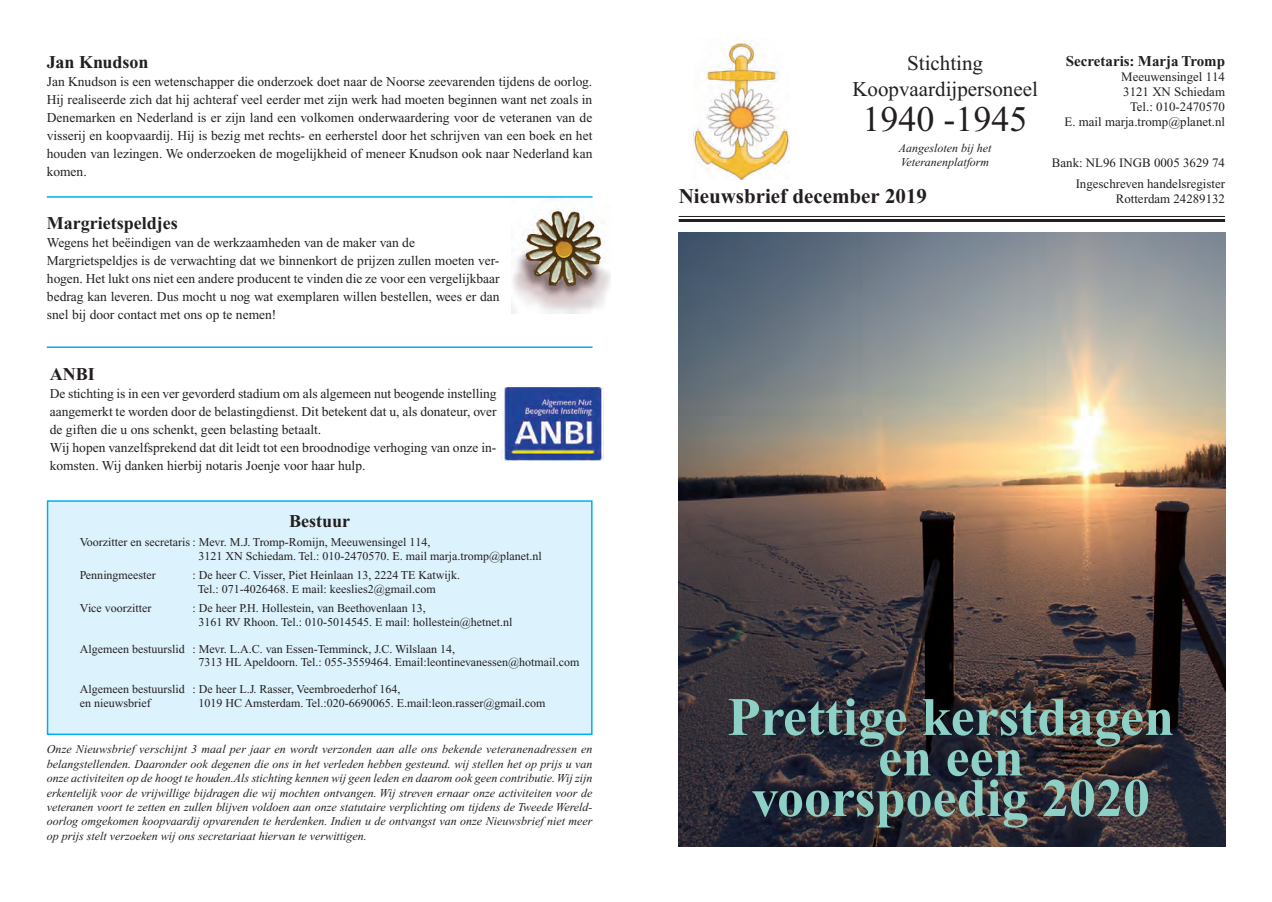
<style>
.page{position:relative;width:1272px;height:902px;background:#fff}
.page>*{position:absolute;margin:0;border:0;box-sizing:border-box;transform-origin:0 0}
.t1{font:700 54px/40.5px "Times New Roman";color:#8dd1c6;text-align:center}
.t2{font:36px "Times New Roman";color:#231f20}
.t3{font:21px/25.2px "Times New Roman";color:#231f20;text-align:center}
.t4{font:700 21px "Times New Roman";color:#231f20}
.t5{font:700 18px "Times New Roman";color:#231f20}
.t6{font:700 15px "Times New Roman";color:#231f20}
.t7{font:13.5px/18px "Times New Roman";color:#231f20}
.t8{font:12.9px/15px "Times New Roman";color:#231f20;text-align:right}
.t9{font:italic 12px/14.4px "Times New Roman";color:#231f20;text-align:justify}
.t10{font:12px/13.5px "Times New Roman";color:#231f20}
</style>
<div class="page">
<div style="left:48px;top:501px;width:543px;height:232px;background:#dcf2fc"></div>
<div style="left:47px;top:500px;width:545px;height:235px;border:2px solid #00aeef"></div>
<hr style="left:678px;top:216px;width:546px;height:1px;background:#231f20">
<hr style="left:678px;top:219px;width:546px;height:3px;background:#231f20">
<img style="left:679px;top:232px;width:546px;height:614px">
<hr style="left:47px;top:196px;width:545px;height:2px;background:#00aeef">
<hr style="left:47px;top:346px;width:545px;height:2px;background:#00aeef">
<img style="left:504px;top:388px;width:99px;height:72px">
<img style="left:511px;top:198px;width:99px;height:116px">
<img style="left:694px;top:38px;width:95px;height:142px">
<h3 class="t5" style="left:47px;top:56px;width:103px">Jan Knudson</h3>
<p class="t7" style="left:47px;top:73px;width:547px;text-align:justify">Jan Knudson is een wetenschapper die onderzoek doet naar de Noorse zeevarenden tijdens de oorlog.<br>Hij realiseerde zich dat hij achteraf veel eerder met zijn werk had moeten beginnen want net zoals in Denemarken en Nederland is er zijn land een volkomen onderwaardering voor de veteranen van de visserij en koopvaardij. Hij is bezig met rechts- en eerherstel door het schrijven van een boek en het houden van lezingen. We onderzoeken de mogelijkheid of meneer Knudson ook naar Nederland kan komen.</p>
<h3 class="t5" style="left:47px;top:217px;width:132px">Margrietspeldjes</h3>
<p class="t7" style="left:47px;top:234px;width:454px">Wegens het beëindigen van de werkzaamheden van de maker van de Margrietspeldjes is de verwachting dat we binnenkort de prijzen zullen moeten ver&shy;hogen. Het lukt ons niet een andere producent te vinden die ze voor een vergelijkbaar bedrag kan leveren. Dus mocht u nog wat exemplaren willen bestellen, wees er dan snel bij door contact met ons op te nemen!</p>
<h3 class="t5" style="left:50px;top:368px;width:46px">ANBI</h3>
<p class="t7" style="left:50px;top:385px;width:448px">De stichting is in een ver gevorderd stadium om als algemeen nut beogende instelling aangemerkt te worden door de belastingdienst. Dit betekent dat u, als donateur, over de giften die u ons schenkt, geen belasting betaalt.<br>Wij hopen vanzelfsprekend dat dit leidt tot een broodnodige verhoging van onze in&shy;komsten. Wij danken hierbij notaris Joenje voor haar hulp.</p>
<h3 class="t5" style="left:289px;top:514px;width:62px">Bestuur</h3>
<p class="t10" style="left:198px;top:536px;width:345px;text-indent:-118px">Voorzitter en secretaris : Mevr. M.J. Tromp-Romijn, Meeuwensingel 114,<br>3121 XN Schiedam. Tel.: 010-2470570. E. mail marja.tromp@planet.nl</p>
<p class="t10" style="left:80px;top:569px;width:78px">Penningmeester</p>
<p class="t10" style="left:198px;top:569px;width:264px;text-indent:-5px">: De heer C. Visser, Piet Heinlaan 13, 2224 TE Katwijk.<br>Tel.: 071-4026468. E mail: keeslies2@gmail.com</p>
<p class="t10" style="left:80px;top:602px;width:73px">Vice voorzitter</p>
<p class="t10" style="left:198px;top:602px;width:315px;text-indent:-6px">: De heer P.H. Hollestein, van Beethovenlaan 13,<br>3161 RV Rhoon. Tel.: 010-5014545. E mail: hollestein@hetnet.nl</p>
<p class="t10" style="left:198px;top:643px;width:382px;text-indent:-118px">Algemeen bestuurslid : Mevr. L.A.C. van Essen-Temminck, J.C. Wilslaan 14,<br>7313 HL Apeldoorn. Tel.: 055-3559464. Email:leontinevanessen@hotmail.com</p>
<p class="t10" style="left:80px;top:683px;width:322px">Algemeen bestuurslid : De heer L.J. Rasser, Veembroederhof 164, en nieuwsbrief</p>
<p class="t10" style="left:198px;top:697px;width:349px">1019 HC Amsterdam. Tel.:020-6690065. E.mail:leon.rasser@gmail.com</p>
<p class="t9" style="left:47px;top:743px;width:547px">Onze Nieuwsbrief verschijnt 3 maal per jaar en wordt verzonden aan alle ons bekende veteranenadressen en belangstellenden. Daaronder ook degenen die ons in het verleden hebben gesteund. wij stellen het op prijs u van onze activiteiten op de hoogt te houden.Als stichting kennen wij geen leden en daarom ook geen contributie. Wij zijn erkentelijk voor de vrijwillige bijdragen die wij mochten ontvangen. Wij streven ernaar onze activiteiten voor de veteranen voort te zetten en zullen blijven voldoen aan onze statutaire verplichting om tijdens de Tweede Wereld&shy;oorlog omgekomen koopvaardij opvarenden te herdenken. Indien u de ontvangst van onze Nieuwsbrief niet meer op prijs stelt verzoeken wij ons secretariaat hiervan te verwittigen.</p>
<h3 class="t3" style="left:852px;top:50px;width:187px">Stichting<br>Koopvaardijpersoneel</h3>
<h2 class="t2" style="left:862px;top:98px;width:166px">1940 -1945</h2>
<p class="t9" style="left:898px;top:142px;width:94px">Aangesloten bij het<br>Veteranenplatform</p>
<p class="t6" style="left:1065px;top:56px;width:160px">Secretaris: Marja Tromp</p>
<p class="t8" style="left:1064px;top:70px;width:162px">Meeuwensingel 114<br>3121 XN Schiedam<br>Tel.: 010-2470570<br>E. mail marja.tromp@planet.nl</p>
<p class="t8" style="left:1051px;top:153px;width:175px;line-height:21px">Bank: NL96 INGB 0005 3629 74<br>Ingeschreven handelsregister</p>
<h3 class="t4" style="left:678px;top:189px;width:250px">Nieuwsbrief december 2019</h3>
<p class="t8" style="left:1115px;top:192px;width:111px">Rotterdam 24289132</p>
<h1 class="t1" style="left:727px;top:702px;width:448px">Prettige kerstdagen en een<br>voorspoedig 2020</h1>
</div>
